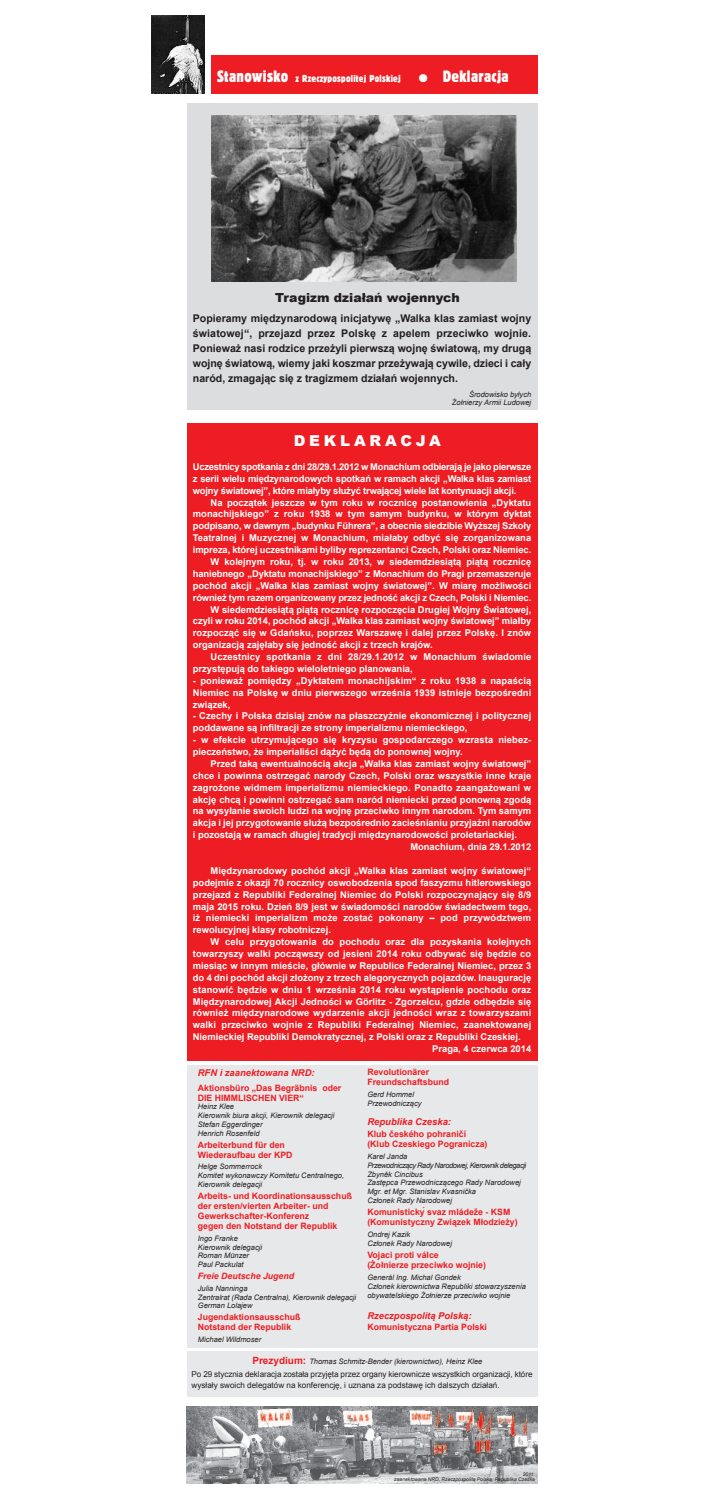
<style>
.page{position:relative;width:716px;height:1503px;background:#fff}
.page>*{position:absolute;margin:0;border:0;box-sizing:border-box;transform-origin:0 0}
.t1{font:condensed 16.25px "Block BE";letter-spacing:.025em;color:#fff}
.t2{font:900 15px "Arial";letter-spacing:.255em;color:#fff}
.t3{font:900 12.5px "Arial";color:#231f20}
.t4{font:700 10.62px/15px "Arial";color:#231f20;text-align:justify}
.t5{font:condensed 10px "Block BE";letter-spacing:.025em;color:#fff}
.t6{font:italic 700 9.5px "Arial";color:#ee1d23}
.t7{font:700 9.38px/11.9px "Arial";color:#fff;text-align:justify}
.t8{font:italic 700 9.38px "Arial";color:#ee1d23}
.t9{font:700 8.75px/10px "Arial";color:#ee1d23}
.t10{font:italic 700 8.75px "Arial";color:#ee1d23}
.t11{font:8.12px/11.2px "Arial";letter-spacing:-.005em;color:#231f20}
.t12{font:italic 7.5px/8.8px "Arial";color:#231f20}
.t13{font:italic 5px/5px "Arial";color:#231f20;text-align:right}
.s1{font-size:16.25px}
.s2{font-weight:700;font-style:normal;font-size:10px;color:#ee1d23}
</style>
<div class="page">
<div style="left:187px;top:1065px;width:350px;height:282px;background:#e7e8e9"></div>
<div style="left:187px;top:1351px;width:350px;height:45px;background:#e7e8e9"></div>
<div style="left:187px;top:103px;width:350px;height:306px;background:#dcdddf"></div>
<img style="left:212px;top:116px;width:304px;height:165px">
<img style="left:151px;top:16px;width:53px;height:77px">
<div style="left:211px;top:55px;width:326px;height:38px;background:#ee1d23"></div>
<img style="left:187px;top:1406px;width:350px;height:77px">
<div style="left:187px;top:423px;width:350px;height:638px;background:#ee1d23"></div>
<p class="t5" style="left:217px;top:73px;width:185px"><span class="s1">Stanowisko</span> z Rzeczypospolitej Polskiej</p>
<h1 class="t1" style="left:419px;top:67px;width:91px">● Deklaracja</h1>
<h3 class="t3" style="left:275px;top:288px;width:186px">tragizm działań wojennych</h3>
<p class="t4" style="left:193px;top:311px;width:340px">Popieramy międzynarodową inicjatywę „Walka klas zamiast wojny światowej“, przejazd przez Polskę z apelem przeciwko wojnie.<br>Ponieważ nasi rodzice przeżyli pierwszą wojnę światową, my drugą wojnę światową, wiemy jaki koszmar przeżywają cywile, dzieci i cały naród, zmagając się z tragizmem działań wojennych.</p>
<p class="t12" style="left:452px;top:390px;width:81px;line-height:7.5px;text-align:right">Środowisko byłych<br>Żołnierzy Armii Ludowej</p>
<h2 class="t2" style="left:294px;top:430px;width:149px">deklaRacja</h2>
<p class="t7" style="left:193px;top:461px;width:340px">Uczestnicy spotkania z dni 28/29.1.2012 w Monachium odbierają je jako pierwsze z serii wielu międzynarodowych spotkań w ramach akcji „Walka klas zamiast wojny światowej”, które miałyby służyć trwającej wiele lat kontynuacji akcji.</p>
<p class="t7" style="left:211px;top:496px;width:322px">Na początek jeszcze w tym roku w rocznicę postanowienia „Dyktatu</p>
<p class="t7" style="left:193px;top:508px;width:340px">monachijskiego” z roku 1938 w tym samym budynku, w którym dyktat</p>
<p class="t7" style="left:193px;top:520px;width:340px">podpisano, w dawnym „budynku Führera”, a obecnie siedzibie Wyższej Szkoły</p>
<p class="t7" style="left:193px;top:532px;width:340px">Teatralnej i Muzycznej w Monachium, miałaby odbyć się zorganizowana</p>
<p class="t7" style="left:193px;top:544px;width:340px">impreza, której uczestnikami byliby reprezentanci Czech, Polski oraz Niemiec.</p>
<p class="t7" style="left:211px;top:556px;width:322px">W kolejnym roku, tj. w roku 2013, w siedemdziesiątą piątą rocznicę</p>
<p class="t7" style="left:193px;top:567px;width:340px">haniebnego „Dyktatu monachijskiego” z Monachium do Pragi przemaszeruje</p>
<p class="t7" style="left:193px;top:579px;width:340px">pochód akcji „Walka klas zamiast wojny światowej”. W miarę możliwości</p>
<p class="t7" style="left:193px;top:591px;width:340px">również tym razem organizowany przez jedność akcji z Czech, Polski i Niemiec.</p>
<p class="t7" style="left:211px;top:603px;width:322px">W siedemdziesiątą piątą rocznicę rozpoczęcia Drugiej Wojny Światowej,</p>
<p class="t7" style="left:193px;top:615px;width:340px">czyli w roku 2014, pochód akcji „Walka klas zamiast wojny światowej” miałby</p>
<p class="t7" style="left:193px;top:627px;width:340px">rozpocząć się w Gdańsku, poprzez Warszawę i dalej przez Polskę. I znów</p>
<p class="t7" style="left:193px;top:639px;width:241px">organizacją zajęłaby się jedność akcji z trzech krajów.</p>
<p class="t7" style="left:211px;top:651px;width:322px">Uczestnicy spotkania z dni 28/29.1.2012 w Monachium świadomie</p>
<p class="t7" style="left:193px;top:662px;width:221px">przystępują do takiego wieloletniego planowania,</p>
<p class="t7" style="left:193px;top:674px;width:340px">- ponieważ pomiędzy „Dyktatem monachijskim“ z roku 1938 a napaścią Niemiec na Polskę w dniu pierwszego września 1939 istnieje bezpośredni związek,</p>
<p class="t7" style="left:193px;top:710px;width:340px">- Czechy i Polska dzisiaj znów na płaszczyźnie ekonomicznej i politycznej poddawane są infiltracji ze strony imperializmu niemieckiego,</p>
<p class="t7" style="left:193px;top:734px;width:339px">- w efekcie utrzymującego się kryzysu gospodarczego wzrasta niebez&shy;pieczeństwo, że imperialiści dążyć będą do ponownej wojny.</p>
<p class="t7" style="left:211px;top:757px;width:322px">Przed taką ewentualnością akcja „Walka klas zamiast wojny światowej”</p>
<p class="t7" style="left:193px;top:769px;width:340px">chce i powinna ostrzegać narody Czech, Polski oraz wszystkie inne kraje</p>
<p class="t7" style="left:193px;top:781px;width:340px">zagrożone widmem imperializmu niemieckiego. Ponadto zaangażowani w</p>
<p class="t7" style="left:193px;top:793px;width:340px">akcję chcą i powinni ostrzegać sam naród niemiecki przed ponowną zgodą</p>
<p class="t7" style="left:193px;top:805px;width:340px">na wysyłanie swoich ludzi na wojnę przeciwko innym narodom. Tym samym</p>
<p class="t7" style="left:193px;top:817px;width:340px">akcja i jej przygotowanie służą bezpośrednio zacieśnianiu przyjaźni narodów</p>
<p class="t7" style="left:193px;top:829px;width:326px">i pozostają w ramach długiej tradycji międzynarodowości proletariackiej.</p>
<p class="t7" style="left:410px;top:841px;width:122px">Monachium, dnia 29.1.2012</p>
<p class="t7" style="left:193px;top:864px;width:340px;text-indent:18px">Międzynarodowy pochód akcji „Walka klas zamiast wojny światowej“ podejmie z okazji 70 rocznicy oswobodzenia spod faszyzmu hitlerowskiego przejazd z Republiki Federalnej Niemiec do Polski rozpoczynający się 8/9 maja 2015 roku. Dzień 8/9 jest w świadomości narodów świadectwem tego, iż niemiecki imperializm może zostać pokonany – pod przywództwem rewolucyjnej klasy robotniczej.</p>
<p class="t7" style="left:211px;top:936px;width:322px">W celu przygotowania do pochodu oraz dla pozyskania kolejnych</p>
<p class="t7" style="left:193px;top:947px;width:340px">towarzyszy walki począwszy od jesieni 2014 roku odbywać się będzie co</p>
<p class="t7" style="left:193px;top:959px;width:340px">miesiąc w innym mieście, głównie w Republice Federalnej Niemiec, przez 3</p>
<p class="t7" style="left:193px;top:971px;width:340px">do 4 dni pochód akcji złożony z trzech alegorycznych pojazdów. Inaugurację</p>
<p class="t7" style="left:193px;top:983px;width:340px">stanowić będzie w dniu 1 września 2014 roku wystąpienie pochodu oraz</p>
<p class="t7" style="left:193px;top:995px;width:340px">Międzynarodowej Akcji Jedności w Görlitz - Zgorzelcu, gdzie odbędzie się</p>
<p class="t7" style="left:193px;top:1007px;width:340px">również międzynarodowe wydarzenie akcji jedności wraz z towarzyszami</p>
<p class="t7" style="left:193px;top:1019px;width:340px">walki przeciwko wojnie z Republiki Federalnej Niemiec, zaanektowanej</p>
<p class="t7" style="left:193px;top:1031px;width:329px">Niemieckiej Republiki Demokratycznej, z Polski oraz z Republiki Czeskiej.</p>
<p class="t7" style="left:432px;top:1042px;width:101px">Praga, 4 czerwca 2014</p>
<p class="t9" style="left:367px;top:1067px;width:83px">Revolutionärer<br>Freundschaftsbund</p>
<p class="t12" style="left:367px;top:1090px;width:56px">Gerd Hommel<br>Przewodniczący</p>
<p class="t6" style="left:367px;top:1116px;width:85px">Republika Czeska:</p>
<p class="t9" style="left:367px;top:1129px;width:122px">Klub českého pohraničí (Klub Czeskiego Pogranicza)</p>
<p class="t12" style="left:367px;top:1152px;width:160px">Karel Janda<br>Przewodniczący Rady Narodowej, Kierownik delegacji<br>Zbyněk Cincibus<br>Zastępca Przewodniczącego Rady Narodowej<br>Mgr. et Mgr. Stanislav Kvasnička<br>Członek Rady Narodowej</p>
<p class="t9" style="left:367px;top:1207px;width:152px">Komunistickýsvaz mládeže - KSM (Komunistyczny Związek Młodzieży)</p>
<p class="t12" style="left:367px;top:1230px;width:86px">Ondrej Kazik<br>Członek Rady Narodowej</p>
<p class="t9" style="left:367px;top:1250px;width:120px">Vojaci proti válce<br>(Żołnierze przeciwko wojnie)</p>
<p class="t12" style="left:367px;top:1273px;width:160px">Generál Ing. Michal Gondek<br>Członek kierownictwa Republiki stowarzyszenia obywatelskiego Żołnierze przeciwko wojnie</p>
<p class="t8" style="left:367px;top:1310px;width:106px">Rzeczpospolitą Polską:</p>
<p class="t9" style="left:367px;top:1322px;width:121px">Komunistyczna Partia Polski</p>
<p class="t12" style="left:252px;top:1357px;width:232px"><span class="s2">Prezydium:</span> Thomas Schmitz-Bender (kierownictwo), Heinz Klee</p>
<p class="t11" style="left:192px;top:1368px;width:342px">Po 29 stycznia deklaracja została przyjęta przez organy kierownicze wszystkich organizacji, które wysłały swoich delegatów na konferencję, i uznana za podstawę ich dalszych działań.</p>
<p class="t8" style="left:198px;top:1067px;width:118px">RFN i zaanektowana NRD:</p>
<p class="t9" style="left:198px;top:1082px;width:145px">Aktionsbüro „Das Begräbnis oder<br>DIE HIMMLISCHEN VIER“</p>
<p class="t12" style="left:198px;top:1102px;width:138px">Heinz Klee<br>Kierownik biura akcji, Kierownik delegacji<br>Stefan Eggerdinger<br>Henrich Rosenfeld</p>
<p class="t9" style="left:198px;top:1139px;width:96px">Arbeiterbund für den<br>Wiederaufbau der KPD</p>
<p class="t12" style="left:198px;top:1162px;width:148px">Helge Sommerrock<br>Komitet wykonawczy Komitetu Centralnego,<br>Kierownik delegacji</p>
<p class="t9" style="left:198px;top:1190px;width:156px">Arbeits- und Koordinationsausschuß der ersten/vierten Arbeiter- und Gewerkschafter-Konferenz<br>gegen den Notstand der Republik</p>
<p class="t12" style="left:198px;top:1233px;width:66px">Ingo Franke<br>Kierownik delegacji<br>Roman Münzer<br>Paul Packulat</p>
<p class="t10" style="left:198px;top:1270px;width:98px">Freie Deutsche Jugend</p>
<p class="t12" style="left:198px;top:1283px;width:160px">Julia Nanninga<br>Zentralrat (Rada Centralna), Kierownik delegacji<br>German Lolajew</p>
<p class="t9" style="left:198px;top:1312px;width:104px">Jugendaktionsausschuß<br>Notstand der Republik</p>
<p class="t12" style="left:198px;top:1334px;width:65px">Michael Wildmoser</p>
<p class="t13" style="left:394px;top:1471px;width:142px">2011:<br>zaanektowana NRD, Rzeczpospolitą Polską, Republika Czeska</p>
</div>
